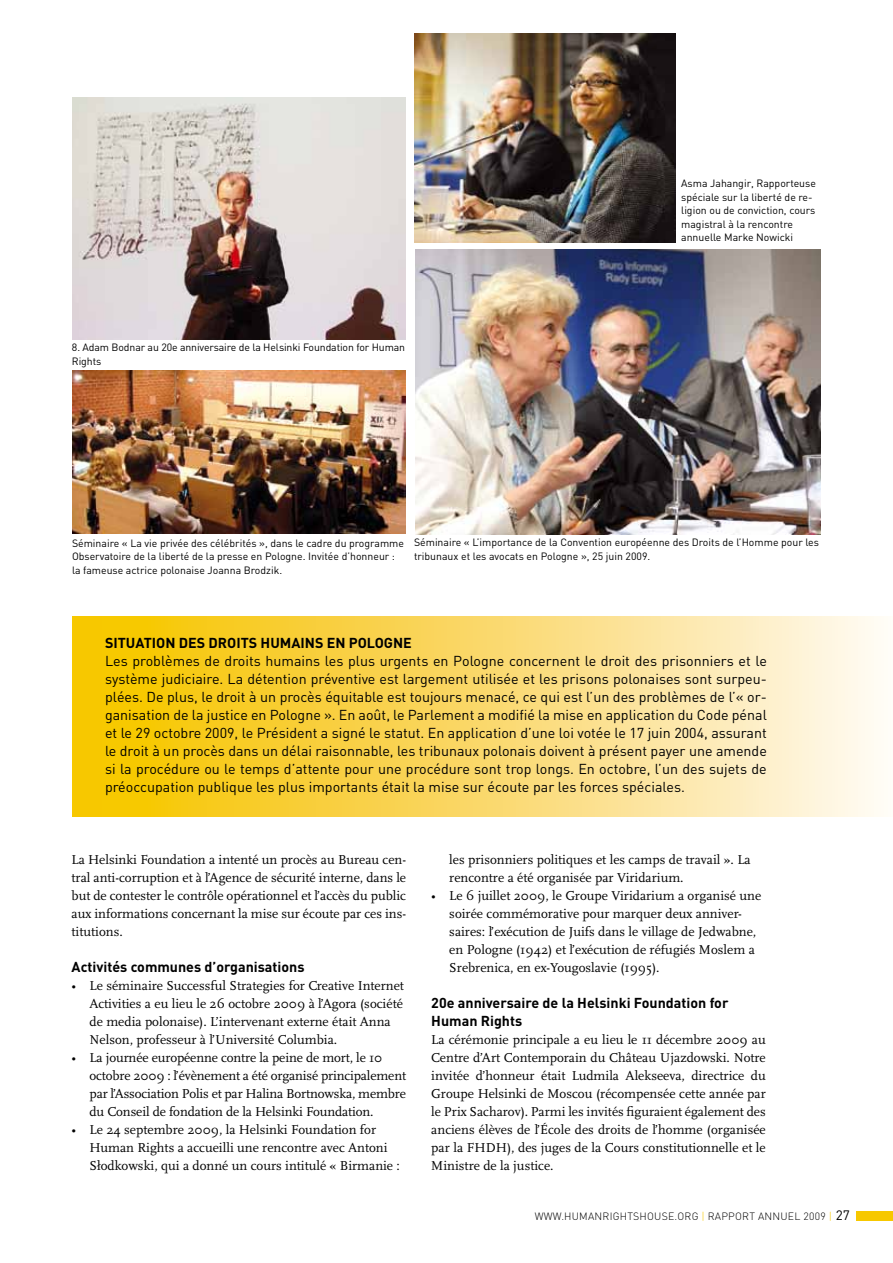
<style>
.page{position:relative;width:893px;height:1263px;background:#fff}
.page>*{position:absolute;margin:0;border:0;box-sizing:border-box;transform-origin:0 0}
.t1{font:14.25px/18px "DIN";color:#000;text-align:justify}
.t2{font:700 14.25px/18px "DIN";color:#000}
.t3{font:13.5px/18px "Scala";color:#000}
.t4{font:10.5px/13.5px "DIN";color:#000}
.t5{font:300 10.5px "DIN";letter-spacing:.02em;color:#000}
.s1{color:#f7c800}
.s2{font-weight:400;font-size:13.5px}
</style>
<div class="page">
<div style="left:857px;top:1210px;width:36px;height:10px;background:#f7c800"></div>
<img style="left:415px;top:34px;width:260px;height:209px">
<img style="left:72px;top:370px;width:333px;height:164px">
<img style="left:72px;top:97px;width:333px;height:243px">
<img style="left:415px;top:249px;width:406px;height:285px">
<div style="left:72px;top:617px;width:821px;height:199px;background:linear-gradient(to right,#f6c000,#fff7f1)"></div>
<p class="t4" style="left:72px;top:340px;width:335px">8. Adam Bodnar au 20e anniversaire de la Helsinki Foundation for Human<br>Rights</p>
<p class="t4" style="left:681px;top:176px;width:136px">Asma Jahangir, Rapporteuse spéciale sur la liberté de re&shy;ligion ou de conviction, cours magistral à la rencontre annuelle Marke Nowicki</p>
<p class="t4" style="left:72px;top:536px;width:334px">Séminaire « La vie privée des célébrités », dans le cadre du programme<br>Observatoire de la liberté de la presse en Pologne. Invitée d’honneur : la fameuse actrice polonaise Joanna Brodzik.</p>
<p class="t4" style="left:414px;top:536px;width:406px">Séminaire « L’importance de la Convention européenne des Droits de l’Homme pour les tribunaux et les avocats en Pologne », 25 juin 2009.</p>
<p class="t2" style="left:105px;top:633px;width:17px">Situation</p>
<p class="t2" style="left:179px;top:633px;width:48px">des droitshumainsen</p>
<p class="t2" style="left:349px;top:633px;width:19px">Pologne</p>
<p class="t1" style="left:105px;top:652px;width:663px">Les problèmes de droits humains les plus urgents en Pologne concernent le droit des prisonniers et le système judiciaire. La détention préventive est largement utilisée et les prisons polonaises sont surpeu&shy;plées. De plus, le droit à un procès équitable est toujours menacé, ce qui est l’un des problèmes de l’« or&shy;ganisation de la justice en Pologne ». En août, le Parlement a modifié la mise en application du Code pénal et le 29 octobre 2009, le Président a signé le statut. En application d’une loi votée le 17 juin 2004, assurant le droit à un procès dans un délai raisonnable, les tribunaux polonais doivent à présent payer une amende si la procédure ou le temps d’attente pour une procédure sont trop longs. En octobre, l’un des sujets de préoccupation publique les plus importants était la mise sur écoute par les forces spéciales.</p>
<p class="t3" style="left:72px;top:851px;width:336px;text-align:justify">La Helsinki Foundation a intenté un procès au Bureau cen&shy;tral anti-corruption et à l’Agence de sécurité interne, dans le but de contester le contrôle opérationnel et l’accès du public aux informations concernant la mise sur écoute par ces ins&shy;titutions.</p>
<p class="t2" style="left:72px;top:957px;width:234px">Activités communes d’organisations</p>
<p class="t3" style="left:90px;top:977px;width:316px;text-indent:-18px">• Le séminaire Successful Strategies for Creative Internet Activities a eu lieu le 26 octobre 2009 à l’Agora (société de media polonaise). L’intervenant externe était Anna Nelson, professeur à l’Université Columbia.</p>
<p class="t3" style="left:90px;top:1049px;width:318px;text-indent:-18px">• La journée européenne contre la peine de mort, le 10 octobre 2009 : l’évènement a été organisé principalement par l’Association Polis et par Halina Bortnowska, membre du Conseil de fondation de la Helsinki Foundation.</p>
<p class="t3" style="left:90px;top:1121px;width:312px;text-indent:-18px">• Le 24 septembre 2009, la Helsinki Foundation for<br>Human Rights a accueilli une rencontre avec Antoni<br>Słodkowski, qui a donné un cours intitulé « Birmanie :</p>
<p class="t3" style="left:449px;top:851px;width:303px">les prisonniers politiques et les camps de travail ». La rencontre a été organisée par Viridarium.</p>
<p class="t3" style="left:449px;top:887px;width:313px;text-indent:-18px">• Le 6 juillet 2009, le Groupe Viridarium a organisé une soirée commémorative pour marquer deux anniver&shy;saires: l’exécution de Juifs dans le village de Jedwabne, en Pologne (1942) et l’exécution de réfugiés Moslem a Srebrenica, en ex-Yougoslavie (1995).</p>
<p class="t2" style="left:431px;top:993px;width:299px">20e anniversaire de la Helsinki Foundation for<br>Human Rights</p>
<p class="t3" style="left:431px;top:1031px;width:336px;text-align:justify">La cérémonie principale a eu lieu le 11 décembre 2009 au Centre d’Art Contemporain du Château Ujazdowski. Notre invitée d’honneur était Ludmila Alekseeva, directrice du Groupe Helsinki de Moscou (récompensée cette année par le Prix Sacharov). Parmi les invités figuraient également des anciens élèves de l’École des droits de l’homme (organisée par la FHDH), des juges de la Cours constitutionnelle et le Ministre de la justice.</p>
<p class="t5" style="left:535px;top:1210px;width:317px">WWW.HUMANRIGHTSHOUSE.ORG <span class="s1">|</span> RAPPORT ANNUEL 2009 <span class="s1">|</span> <span class="s2">27</span></p>
</div>
